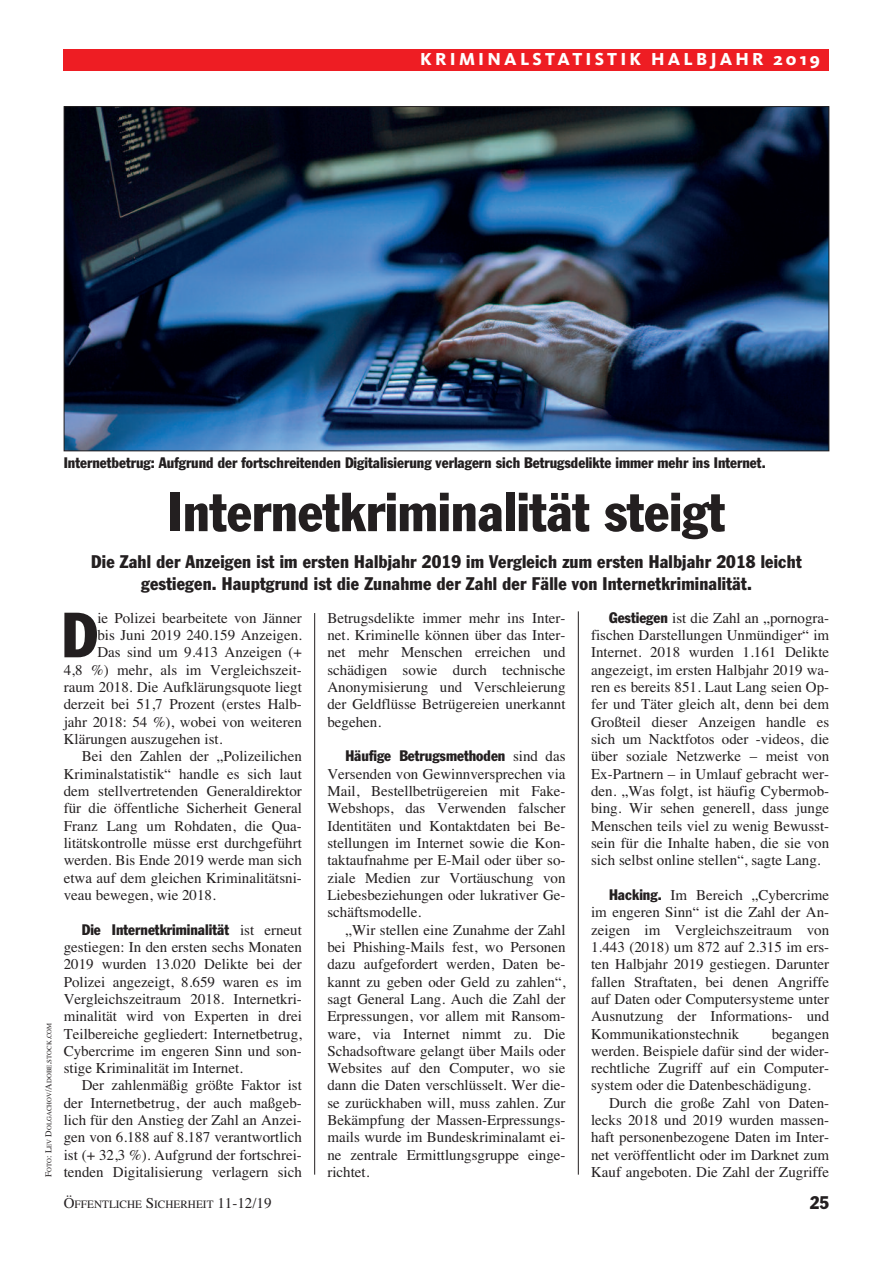
<style>
.page{position:relative;width:893px;height:1263px;background:#fff}
.page>*{position:absolute;margin:0;border:0;box-sizing:border-box;transform-origin:0 0}
.t1{font:condensed 62.7px "Franklin Gothic";color:#231f20}
.t2{font:condensed 54px "Franklin Gothic";color:#231f20}
.t3{font:condensed 18px/21.6px "Franklin Gothic";letter-spacing:.01em;color:#231f20;text-align:center}
.t4{font:800 18px "Kievit";letter-spacing:.175em;color:#fff}
.t5{font:15px/17.4px "Times";color:#231f20;text-align:justify}
.t6{font:condensed 15px "Franklin Gothic";color:#231f20}
.t7{font:11.25px "Times";color:#231f20}
.t8{font:6.75px "Times";color:#231f20}
.s1{font-size:9px}
.s2{font-family:"Times";font-stretch:normal}
.s3{font-family:"Franklin Gothic";font-stretch:condensed}
.s4{font-size:15px}
</style>
<div class="page">
<div style="left:64px;top:49px;width:765px;height:21px;background:#ee1d23"></div>
<hr style="left:314px;top:613px;width:1px;height:562px;background:#231f20">
<hr style="left:578px;top:611px;width:1px;height:564px;background:#231f20">
<img style="left:66px;top:108px;width:761px;height:341px">
<p class="t4" style="left:420px;top:53px;width:401px">KRIMINALSTATISTIK HALBJAHR 2019</p>
<p class="t8" style="left:45px;top:1177px;width:156px;rotate:-90deg"><span class="s1">F</span>OTO<span class="s1">: L</span>EV <span class="s1">D</span>OLGACHOV<span class="s1">/A</span>DOBE<span class="s1">.</span>STOCK<span class="s1">.</span>COM</p>
<p class="t6" style="left:64px;top:457px;width:703px">Internetbetrug: Aufgrund der fortschreitenden Digitalisierung verlagern sich Betrugsdelikte immer mehr ins Internet.</p>
<h2 class="t2" style="left:168px;top:493px;width:559px">Internetkriminalität steigt</h2>
<p class="t3" style="left:91px;top:552px;width:712px">Die Zahl der Anzeigen ist im ersten Halbjahr 2019 im Vergleich zum ersten Halbjahr 2018 leicht gestiegen. Hauptgrund ist die Zunahme der Zahl der Fälle von Internetkriminalität.</p>
<h1 class="t1" style="left:62px;top:613px;width:37px">D</h1>
<p class="t5" style="left:97px;top:609px;width:206px">ie Polizei bearbeitete von Jänner</p>
<p class="t5" style="left:97px;top:626px;width:206px">bis Juni 2019 240.159 Anzeigen.</p>
<p class="t5" style="left:97px;top:643px;width:206px">Das sind um 9.413 Anzeigen (+</p>
<p class="t5" style="left:64px;top:661px;width:240px">4,8 %) mehr, als im Vergleichszeit-</p>
<p class="t5" style="left:64px;top:678px;width:240px">raum 2018. Die Aufklärungsquote liegt</p>
<p class="t5" style="left:64px;top:695px;width:240px">derzeit bei 51,7 Prozent (erstes Halb-</p>
<p class="t5" style="left:64px;top:713px;width:240px">jahr 2018: 54 %), wobei von weiteren</p>
<p class="t5" style="left:64px;top:730px;width:160px">Klärungen auszugehen ist.</p>
<p class="t5" style="left:82px;top:747px;width:222px">Bei den Zahlen der „Polizeilichen</p>
<p class="t5" style="left:64px;top:765px;width:240px">Kriminalstatistik“ handle es sich laut</p>
<p class="t5" style="left:64px;top:782px;width:240px">dem stellvertretenden Generaldirektor</p>
<p class="t5" style="left:64px;top:799px;width:240px">für die öffentliche Sicherheit General</p>
<p class="t5" style="left:64px;top:817px;width:240px">Franz Lang um Rohdaten, die Qua-</p>
<p class="t5" style="left:64px;top:834px;width:240px">litätskontrolle müsse erst durchgeführt</p>
<p class="t5" style="left:64px;top:851px;width:240px">werden. Bis Ende 2019 werde man sich</p>
<p class="t5" style="left:64px;top:869px;width:240px">etwa auf dem gleichen Kriminalitätsni-</p>
<p class="t5" style="left:64px;top:886px;width:154px">veau bewegen, wie 2018.</p>
<p class="t6" style="left:82px;top:924px;width:222px">Die Internetkriminalität <span class="s2">ist erneut</span></p>
<p class="t5" style="left:64px;top:938px;width:240px">gestiegen: In den ersten sechs Monaten 2019 wurden 13.020 Delikte bei der Polizei angezeigt, 8.659 waren es im Vergleichszeitraum 2018. Internetkri&shy;minalität wird von Experten in drei Teilbereiche gegliedert: Internetbetrug, Cybercrime im engeren Sinn und son&shy;stige Kriminalität im Internet.</p>
<p class="t5" style="left:64px;top:1077px;width:240px;text-indent:18px">Der zahlenmäßig größte Faktor ist der Internetbetrug, der auch maßgeb&shy;lich für den Anstieg der Zahl an Anzei&shy;gen von 6.188 auf 8.187 verantwortlich ist (+ 32,3 %). Aufgrund der fortschrei&shy;tenden Digitalisierung verlagern sich</p>
<p class="t5" style="left:327px;top:609px;width:240px">Betrugsdelikte immer mehr ins Inter&shy;net. Kriminelle können über das Inter&shy;net mehr Menschen erreichen und schädigen sowie durch technische Anonymisierung und Verschleierung der Geldflüsse Betrügereien unerkannt begehen.</p>
<p class="t6" style="left:345px;top:750px;width:222px">Häufige Betrugsmethoden <span class="s2">sind das</span></p>
<p class="t5" style="left:327px;top:765px;width:240px">Versenden von Gewinnversprechen via Mail, Bestellbetrügereien mit Fake-Webshops, das Verwenden falscher Identitäten und Kontaktdaten bei Be&shy;stellungen im Internet sowie die Kon&shy;taktaufnahme per E-Mail oder über so&shy;ziale Medien zur Vortäuschung von Liebesbeziehungen oder lukrativer Ge&shy;schäftsmodelle.</p>
<p class="t5" style="left:327px;top:921px;width:240px;text-indent:18px">„Wir stellen eine Zunahme der Zahl bei Phishing-Mails fest, wo Personen dazu aufgefordert werden, Daten be&shy;kannt zu geben oder Geld zu zahlen“, sagt General Lang. Auch die Zahl der Erpressungen, vor allem mit Ransom&shy;ware, via Internet nimmt zu. Die Schadsoftware gelangt über Mails oder Websites auf den Computer, wo sie dann die Daten verschlüsselt. Wer die&shy;se zurückhaben will, muss zahlen. Zur Bekämpfung der Massen-Erpressungs&shy;mails wurde im Bundeskriminalamt ei&shy;ne zentrale Ermittlungsgruppe einge&shy;richtet.</p>
<p class="t5" style="left:591px;top:609px;width:240px;text-indent:18px"><span class="s3">Gestiegen</span> ist die Zahl an „pornogra&shy;fischen Darstellungen Unmündiger“ im Internet. 2018 wurden 1.161 Delikte angezeigt, im ersten Halbjahr 2019 wa&shy;ren es bereits 851. Laut Lang seien Op&shy;fer und Täter gleich alt, denn bei dem Großteil dieser Anzeigen handle es sich um Nacktfotos oder -videos, die über soziale Netzwerke – meist von Ex-Partnern – in Umlauf gebracht wer&shy;den. „Was folgt, ist häufig Cybermob&shy;bing. Wir sehen generell, dass junge Menschen teils viel zu wenig Bewusst&shy;sein für die Inhalte haben, die sie von sich selbst online stellen“, sagte Lang.</p>
<p class="t5" style="left:591px;top:886px;width:240px;text-indent:18px"><span class="s3">Hacking.</span> Im Bereich „Cybercrime im engeren Sinn“ ist die Zahl der An&shy;zeigen im Vergleichszeitraum von 1.443 (2018) um 872 auf 2.315 im ers&shy;ten Halbjahr 2019 gestiegen. Darunter fallen Straftaten, bei denen Angriffe auf Daten oder Computersysteme unter Ausnutzung der Informations- und Kommunikationstechnik</p>
<p class="t5" style="left:591px;top:1024px;width:240px;text-indent:181px">begangen werden. Beispiele dafür sind der wider&shy;rechtliche Zugriff auf ein Computer&shy;system oder die Datenbeschädigung.</p>
<p class="t5" style="left:591px;top:1094px;width:240px;text-indent:18px">Durch die große Zahl von Daten&shy;lecks 2018 und 2019 wurden massen&shy;haft personenbezogene Daten im Inter&shy;net veröffentlicht oder im Darknet zum Kauf angeboten. Die Zahl der Zugriffe</p>
<p class="t7" style="left:64px;top:1198px;width:209px"><span class="s4">Ö</span>FFENTLICHE <span class="s4">S</span>ICHERHEIT <span class="s4">11-12/19</span></p>
<p class="t3" style="left:810px;top:1193px;width:21px">25</p>
</div>
